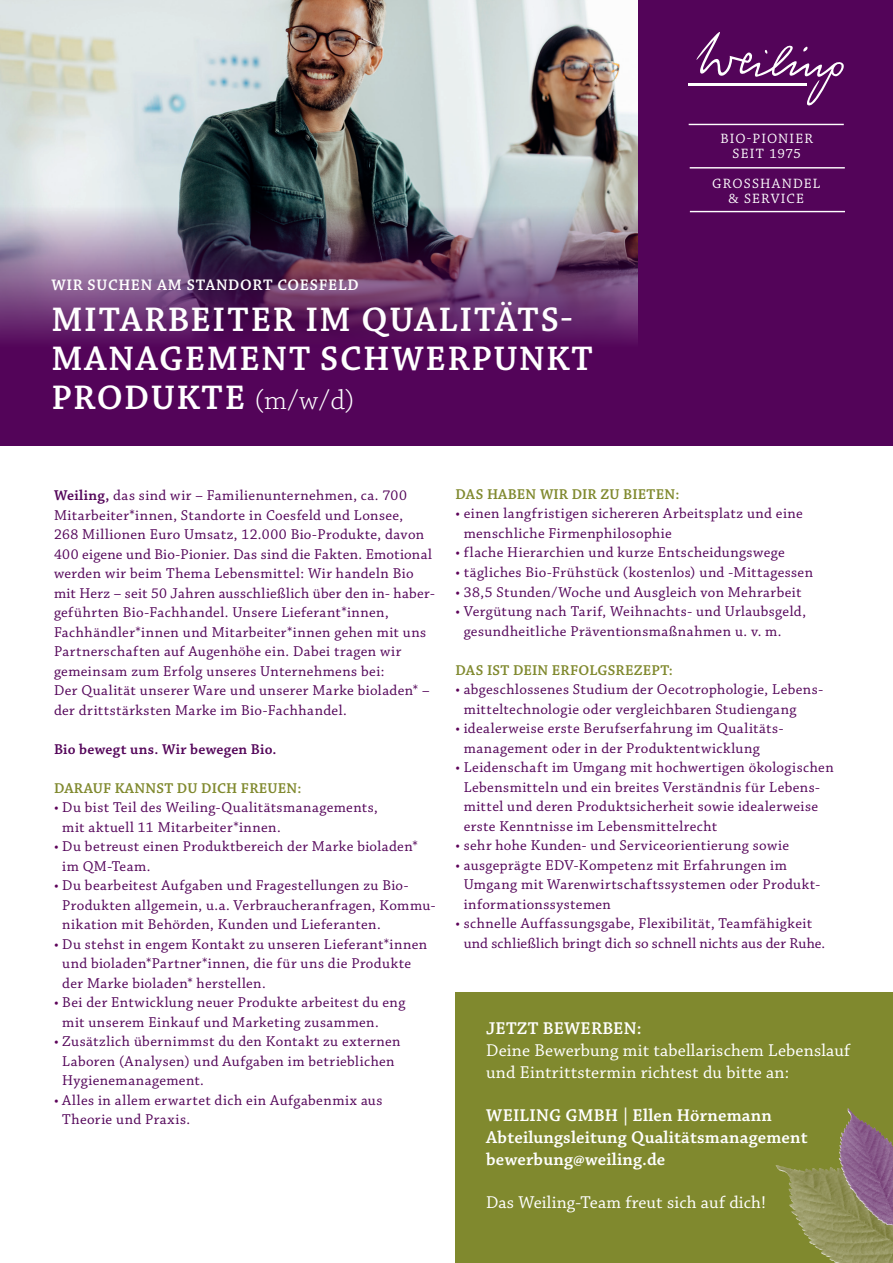
<style>
.page{position:relative;width:893px;height:1263px;background:#fff}
.page>*{position:absolute;margin:0;border:0;box-sizing:border-box;transform-origin:0 0}
.t1{font:600 35.85px/39px "Chaparral Pro";letter-spacing:.045em;color:#fff}
.t2{font:300 28.65px "Chaparral Pro";color:#fff}
.t3{font:18px/21.8px "Chaparral Pro";letter-spacing:.01em;color:#fff}
.t4{font:600 18px/21.8px "Chaparral Pro";letter-spacing:.01em;color:#fff}
.t5{font:600 16.05px "Chaparral Pro";letter-spacing:.04em;color:#fff}
.t6{font:15px/19.5px "Chaparral Pro";letter-spacing:.03em;color:#530459}
.t7{font:600 15px "Chaparral Pro";letter-spacing:.01em;color:#80892e}
.t8{font:600 15px "Chaparral Pro";letter-spacing:.015em;color:#530459}
.t9{font:14.25px/14.7px "Chaparral Pro";letter-spacing:.08em;color:#fff;text-align:center}
.s1{font-weight:600}
.s2{color:#5c0259}
</style>
<div class="page">
<div style="left:639px;top:0;width:254px;height:445px;background:#530459"></div>
<img style="left:0;top:0;width:637px;height:445px">
<hr style="left:690px;top:167px;width:155px;height:2px;background:#fff">
<hr style="left:690px;top:211px;width:155px;height:1px;background:#fff">
<hr style="left:689px;top:124px;width:155px;height:1px;background:#fff">
<svg style="left:696px;top:32px;width:148px;height:74px"></svg>
<hr style="left:689px;top:83px;width:118px;height:3px;background:#fff">
<div style="left:455px;top:993px;width:438px;height:270px;background:#80892e"></div>
<img style="left:776px;top:1165px;width:28px;height:64px">
<img style="left:839px;top:1108px;width:12px;height:41px">
<p class="t9" style="left:721px;top:132px;width:94px">BIO-PIONIER<br>SEIT 1975</p>
<p class="t5" style="left:51px;top:276px;width:309px">WIR SUCHEN AM STANDORT COESFELD</p>
<h1 class="t1" style="left:51px;top:301px;width:542px">MITARBEITER IM QUALITÄTS-<br>MANAGEMENT SCHWERPUNKT<br>PRODUKTE</h1>
<h2 class="t2" style="left:255px;top:384px;width:101px">(m/w/d)</h2>
<p class="t9" style="left:712px;top:177px;width:110px">GROSSHANDEL &amp; SERVICE</p>
<p class="t6" style="left:54px;top:486px;width:382px"><span class="s1">Weiling,</span> das sind wir – Familienunternehmen, ca. 700<br>Mitarbeiter*innen, Standorte in Coesfeld und Lonsee,<br>268 Millionen Euro Umsatz, 12.000 Bio-Produkte, davon 400 eigene und Bio-Pionier. Das sind die Fakten. Emotional werden wir beim Thema Lebensmittel: Wir handeln Bio mit Herz – seit 50 Jahren ausschließlich über den in- haber&shy;geführten Bio-Fachhandel. Unsere Lieferant*innen, Fachhändler*innen und Mitarbeiter*innen gehen mit uns Partnerschaften auf Augenhöhe ein. Dabei tragen wir gemeinsam zum Erfolg unseres Unternehmens bei:<br>Der Qualität unserer Ware und unserer Marke bioladen* – der drittstärksten Marke im Bio-Fachhandel.</p>
<p class="t8" style="left:54px;top:740px;width:224px">Bio bewegt uns. Wir bewegen Bio.</p>
<p class="t7" style="left:54px;top:779px;width:249px">DARAUF KANNST DU DICH FREUEN:</p>
<p class="t6" style="left:62px;top:798px;width:317px;text-indent:-8px"><span class="s2">•</span> Du bist Teil des Weiling-Qualitätsmanagements, mit aktuell 11 Mitarbeiter*innen.</p>
<p class="t6" style="left:62px;top:837px;width:357px;text-indent:-8px"><span class="s2">•</span> Du betreust einen Produktbereich der Marke bioladen* im QM-Team.</p>
<p class="t6" style="left:62px;top:876px;width:375px;text-indent:-8px"><span class="s2">•</span> Du bearbeitest Aufgaben und Fragestellungen zu Bio-<br>Produkten allgemein, u.a. Verbraucheranfragen, Kommu&shy;nikation mit Behörden, Kunden und Lieferanten.</p>
<p class="t6" style="left:62px;top:935px;width:366px;text-indent:-8px"><span class="s2">•</span> Du stehst in engem Kontakt zu unseren Lieferant*innen und bioladen*Partner*innen, die für uns die Produkte der Marke bioladen* herstellen.</p>
<p class="t6" style="left:62px;top:993px;width:345px;text-indent:-8px"><span class="s2">•</span> Bei der Entwicklung neuer Produkte arbeitest du eng mit unserem Einkauf und Marketing zusammen.</p>
<p class="t6" style="left:62px;top:1032px;width:340px;text-indent:-8px"><span class="s2">•</span> Zusätzlich übernimmst du den Kontakt zu externen<br>Laboren (Analysen) und Aufgaben im betrieblichen<br>Hygienemanagement.</p>
<p class="t6" style="left:62px;top:1091px;width:322px;text-indent:-8px"><span class="s2">•</span> Alles in allem erwartet dich ein Aufgabenmix aus<br>Theorie und Praxis.</p>
<p class="t7" style="left:455px;top:486px;width:225px">DAS HABEN WIR DIR ZU BIETEN:</p>
<p class="t6" style="left:464px;top:505px;width:341px;text-indent:-8px"><span class="s2">•</span> einen langfristigen sichereren Arbeitsplatz und eine menschliche Firmenphilosophie</p>
<p class="t6" style="left:455px;top:544px;width:331px"><span class="s2">•</span> flache Hierarchien und kurze Entscheidungswege</p>
<p class="t6" style="left:455px;top:563px;width:359px"><span class="s2">•</span> tägliches Bio-Frühstück (kostenlos) und -Mittagessen</p>
<p class="t6" style="left:455px;top:583px;width:347px"><span class="s2">•</span> 38,5 Stunden/Woche und Ausgleich von Mehrarbeit</p>
<p class="t6" style="left:464px;top:602px;width:344px;text-indent:-8px"><span class="s2">•</span> Vergütung nach Tarif, Weihnachts- und Urlaubsgeld, gesundheitliche Präventionsmaßnahmen u. v. m.</p>
<p class="t7" style="left:455px;top:661px;width:219px">DAS IST DEIN ERFOLGSREZEPT:</p>
<p class="t6" style="left:464px;top:680px;width:361px;text-indent:-8px"><span class="s2">•</span> abgeschlossenes Studium der Oecotrophologie, Lebens&shy;mitteltechnologie oder vergleichbaren Studiengang</p>
<p class="t6" style="left:464px;top:719px;width:321px;text-indent:-8px"><span class="s2">•</span> idealerweise erste Berufserfahrung im Qualitäts&shy;management oder in der Produktentwicklung</p>
<p class="t6" style="left:464px;top:758px;width:372px;text-indent:-8px"><span class="s2">•</span> Leidenschaft im Umgang mit hochwertigen ökologischen Lebensmitteln und ein breites Verständnis für Lebens&shy;mittel und deren Produktsicherheit sowie idealerweise erste Kenntnisse im Lebensmittelrecht</p>
<p class="t6" style="left:455px;top:836px;width:335px"><span class="s2">•</span> sehr hohe Kunden- und Serviceorientierung sowie</p>
<p class="t6" style="left:464px;top:856px;width:358px;text-indent:-8px"><span class="s2">•</span> ausgeprägte EDV-Kompetenz mit Erfahrungen im<br>Umgang mit Warenwirtschaftssystemen oder Produkt&shy;informationssystemen</p>
<p class="t6" style="left:464px;top:914px;width:363px;text-indent:-8px"><span class="s2">•</span> schnelle Auffassungsgabe, Flexibilität, Teamfähigkeit und schließlich bringt dich so schnell nichts aus der Ruhe.</p>
<p class="t4" style="left:486px;top:1018px;width:157px">JETZT BEWERBEN:</p>
<p class="t3" style="left:486px;top:1040px;width:366px">Deine Bewerbung mit tabellarischem Lebenslauf und Eintrittstermin richtest du bitte an:</p>
<p class="t4" style="left:486px;top:1105px;width:323px">WEILING GMBH |Ellen Hörnemann<br>Abteilungsleitung Qualitätsmanagement bewerbung@weiling.de</p>
<p class="t3" style="left:486px;top:1192px;width:281px">Das Weiling-Team freut sich auf dich!</p>
</div>
